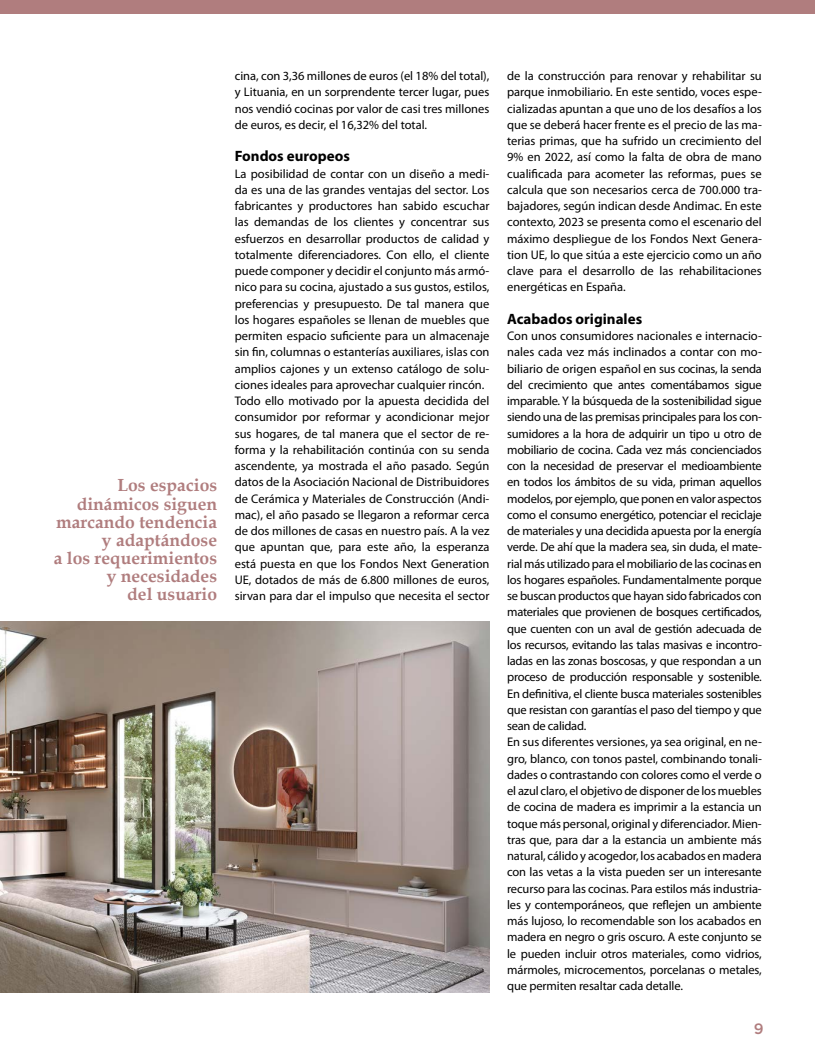
<style>
.page{position:relative;width:815px;height:1063px;background:#fff}
.page>*{position:absolute;margin:0;border:0;box-sizing:border-box;transform-origin:0 0}
.t1{font:700 17.5px/18.1px "Book Antiqua";color:#b07d7e;text-align:right}
.t2{font:700 15px "Myriad Pro";color:#000}
.t3{font:500 15px "Gotham";color:#b07d7e}
.t4{font:12.5px/16.2px "Myriad Pro";letter-spacing:-.01em;color:#000;text-align:justify}
</style>
<div class="page">
<div style="left:0;top:0;width:815px;height:14px;background:#b07d7e"></div>
<img style="left:0;top:622px;width:489px;height:370px">
<h1 class="t1" style="left:54px;top:476px;width:165px">Los espacios dinámicos siguen marcando tendencia y adaptándose<br>a los requerimientos y necesidades<br>del usuario</h1>
<p class="t4" style="left:235px;top:68px;width:256px">cina, con 3,36 millones de euros (el 18% del total), y Lituania, en un sorprendente tercer lugar, pues nos vendió cocinas por valor de casi tres millones de euros, es decir, el 16,32% del total.</p>
<p class="t2" style="left:235px;top:147px;width:117px">Fondos europeos</p>
<p class="t4" style="left:235px;top:165px;width:256px;text-align:left">La posibilidad de contar con un diseño a medi&shy;da es una de las grandes ventajas del sector. Los fabricantes y productores han sabido escuchar las demandas de los clientes y concentrar sus esfuerzos en desarrollar productos de calidad y totalmente diferenciadores. Con ello, el cliente puede componer y decidir el conjunto más armó&shy;nico para su cocina, ajustado a sus gustos, estilos, preferencias y presupuesto. De tal manera que los hogares españoles se llenan de muebles que permiten espacio suficiente para un almacenaje sin fin, columnas o estanterías auxiliares, islas con amplios cajones y un extenso catálogo de solu&shy;ciones ideales para aprovechar cualquier rincón.<br>Todo ello motivado por la apuesta decidida del consumidor por reformar y acondicionar mejor sus hogares, de tal manera que el sector de re&shy;forma y la rehabilitación continúa con su senda ascendente, ya mostrada el año pasado. Según datos de la Asociación Nacional de Distribuidores de Cerámica y Materiales de Construcción (Andi&shy;mac), el año pasado se llegaron a reformar cerca de dos millones de casas en nuestro país. A la vez que apuntan que, para este año, la esperanza está puesta en que los Fondos Next Generation UE, dotados de más de 6.800 millones de euros, sirvan para dar el impulso que necesita el sector</p>
<p class="t4" style="left:507px;top:68px;width:256px">de la construcción para renovar y rehabilitar su parque inmobiliario. En este sentido, voces espe&shy;cializadas apuntan a que uno de los desafíos a los que se deberá hacer frente es el precio de las ma&shy;terias primas, que ha sufrido un crecimiento del 9% en 2022, así como la falta de obra de mano cualificada para acometer las reformas, pues se calcula que son necesarios cerca de 700.000 tra&shy;bajadores, según indican desde Andimac. En este contexto, 2023 se presenta como el escenario del máximo despliegue de los Fondos Next Genera&shy;tion UE, lo que sitúa a este ejercicio como un año clave para el desarrollo de las rehabilitaciones energéticas en España.</p>
<p class="t2" style="left:507px;top:309px;width:137px">Acabados originales</p>
<p class="t4" style="left:507px;top:328px;width:256px;text-align:left">Con unos consumidores nacionales e internacio&shy;nales cada vez más inclinados a contar con mo&shy;biliario de origen español en sus cocinas, la senda del crecimiento que antes comentábamos sigue imparable. Y la búsqueda de la sostenibilidad sigue siendo una de las premisas principales para los con&shy;sumidores a la hora de adquirir un tipo u otro de mobiliario de cocina. Cada vez más concienciados con la necesidad de preservar el medioambiente en todos los ámbitos de su vida, priman aquellos modelos, por ejemplo, que ponen en valor aspectos como el consumo energético, potenciar el reciclaje de materiales y una decidida apuesta por la energía verde. De ahí que la madera sea, sin duda, el mate&shy;rial más utilizado para el mobiliario de las cocinas en los hogares españoles. Fundamentalmente porque se buscan productos que hayan sido fabricados con materiales que provienen de bosques certificados, que cuenten con un aval de gestión adecuada de los recursos, evitando las talas masivas e incontro&shy;ladas en las zonas boscosas, y que respondan a un proceso de producción responsable y sostenible.<br>En definitiva, el cliente busca materiales sostenibles que resistan con garantías el paso del tiempo y que sean de calidad.<br>En sus diferentes versiones, ya sea original, en ne&shy;gro, blanco, con tonos pastel, combinando tonali&shy;dades o contrastando con colores como el verde o el azul claro, el objetivo de disponer de los muebles de cocina de madera es imprimir a la estancia un toque más personal, original y diferenciador. Mien&shy;tras que, para dar a la estancia un ambiente más natural, cálido y acogedor, los acabados en madera con las vetas a la vista pueden ser un interesante recurso para las cocinas. Para estilos más industria&shy;les y contemporáneos, que reflejen un ambiente más lujoso, lo recomendable son los acabados en madera en negro o gris oscuro. A este conjunto se le pueden incluir otros materiales, como vidrios, mármoles, microcementos, porcelanas o metales, que permiten resaltar cada detalle.</p>
<p class="t3" style="left:754px;top:1018px;width:11px">9</p>
</div>
